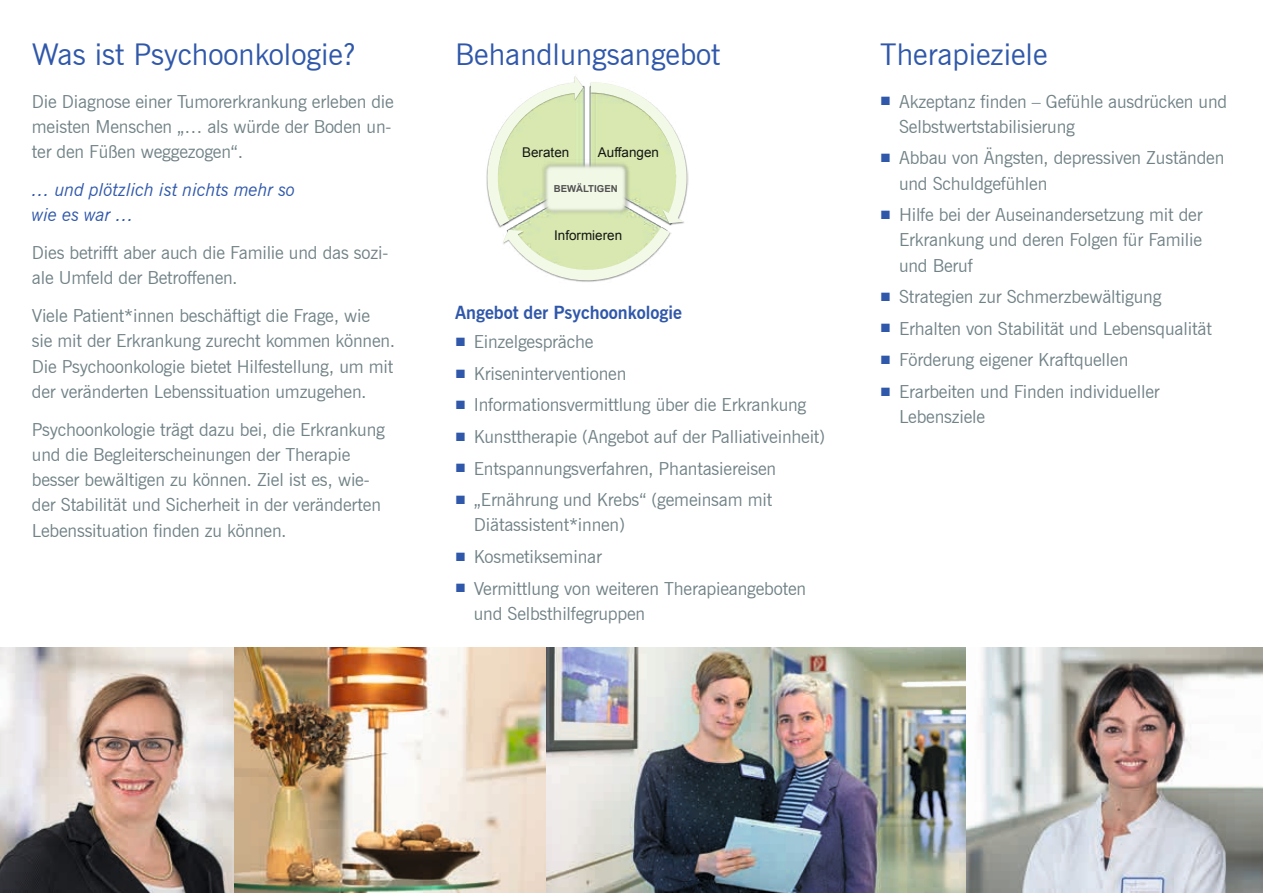
<style>
.page{position:relative;width:1263px;height:893px;background:#fff}
.page>*{position:absolute;margin:0;border:0;box-sizing:border-box;transform-origin:0 0}
.t1{font:30px "News Gothic BT";color:#3058aa}
.t2{font:18px/25.2px "News Gothic BT";letter-spacing:-.01em;color:#718287}
.t3{font:italic 18px/25.2px "News Gothic BT";letter-spacing:-.01em;color:#3058aa}
.t4{font:700 18px "News Gothic BT";color:#3058aa}
.t5{font:13.5px "Arial";color:#131413}
.t6{font:700 9.6px "Arial";color:#515151}
.s1{font-family:"Arial";color:#3058aa}
</style>
<div class="page">
<svg style="left:486px;top:76px;width:202px;height:206px"></svg>
<img style="left:538px;top:159px;width:95px;height:59px">
<img style="left:541px;top:162px;width:89px;height:52px">
<img style="left:546px;top:647px;width:420px;height:246px">
<img style="left:0;top:647px;width:546px;height:246px">
<img style="left:966px;top:647px;width:297px;height:246px">
<h1 class="t1" style="left:32px;top:37px;width:326px">Was ist Psychoonkologie?</h1>
<p class="t2" style="left:32px;top:88px;width:363px">Die Diagnose einer Tumorerkrankung erleben die meisten Menschen „… als würde der Boden un&shy;ter den Füßen weggezogen“.</p>
<p class="t3" style="left:32px;top:177px;width:265px">… und plötzlich ist nichts mehr so wie es war …</p>
<p class="t2" style="left:32px;top:240px;width:358px">Dies betrifft aber auch die Familie und das sozi&shy;ale Umfeld der Betroffenen.</p>
<p class="t2" style="left:32px;top:303px;width:365px">Viele Patient*innen beschäftigt die Frage, wie sie mit der Erkrankung zurecht kommen können.<br>Die Psychoonkologie bietet Hilfestellung, um mit der veränderten Lebenssituation umzugehen.</p>
<p class="t2" style="left:32px;top:417px;width:354px">Psychoonkologie trägt dazu bei, die Erkrankung und die Begleiterscheinungen der Therapie besser bewältigen zu können. Ziel ist es, wie&shy;der Stabilität und Sicherheit in der veränderten Lebenssituation finden zu können.</p>
<h1 class="t1" style="left:455px;top:37px;width:267px">Behandlungsangebot</h1>
<p class="t5" style="left:598px;top:144px;width:63px">Auffangen</p>
<p class="t5" style="left:522px;top:144px;width:49px">Beraten</p>
<p class="t6" style="left:554px;top:182px;width:65px">BEWÄLTIGEN</p>
<p class="t5" style="left:554px;top:227px;width:69px">Informieren</p>
<p class="t4" style="left:455px;top:302px;width:229px">Angebot der Psychoonkologie</p>
<p class="t2" style="left:455px;top:329px;width:140px"><span class="s1">■</span> Einzelgespräche</p>
<p class="t2" style="left:455px;top:361px;width:173px"><span class="s1">■</span> Kriseninterventionen</p>
<p class="t2" style="left:455px;top:392px;width:353px"><span class="s1">■</span> Informationsvermittlung über die Erkrankung</p>
<p class="t2" style="left:455px;top:424px;width:372px"><span class="s1">■</span> Kunsttherapie (Angebot auf der Palliativeinheit)</p>
<p class="t2" style="left:455px;top:455px;width:323px"><span class="s1">■</span> Entspannungsverfahren, Phantasiereisen</p>
<p class="t2" style="left:474px;top:487px;width:300px;text-indent:-19px"><span class="s1">■</span> „Ernährung und Krebs“ (gemeinsam mit<br>Diätassistent*innen)</p>
<p class="t2" style="left:455px;top:544px;width:148px"><span class="s1">■</span> Kosmetikseminar</p>
<p class="t2" style="left:474px;top:575px;width:334px;text-indent:-19px"><span class="s1">■</span> Vermittlung von weiteren Therapieangeboten und Selbsthilfegruppen</p>
<h1 class="t1" style="left:880px;top:37px;width:169px">Therapieziele</h1>
<p class="t2" style="left:899px;top:88px;width:330px;text-indent:-19px"><span class="s1">■</span> Akzeptanz finden – Gefühle ausdrücken und<br>Selbstwertstabilisierung</p>
<p class="t2" style="left:899px;top:145px;width:327px;text-indent:-19px"><span class="s1">■</span> Abbau von Ängsten, depressiven Zuständen und Schuldgefühlen</p>
<p class="t2" style="left:899px;top:202px;width:305px;text-align:justify;text-indent:-19px"><span class="s1">■</span> Hilfe bei der Auseinandersetzung mit der Erkrankung und deren Folgen für Familie und Beruf</p>
<p class="t2" style="left:880px;top:284px;width:283px"><span class="s1">■</span> Strategien zur Schmerzbewältigung</p>
<p class="t2" style="left:880px;top:316px;width:333px"><span class="s1">■</span> Erhalten von Stabilität und Lebensqualität</p>
<p class="t2" style="left:880px;top:347px;width:250px"><span class="s1">■</span> Förderung eigener Kraftquellen</p>
<p class="t2" style="left:899px;top:379px;width:262px;text-indent:-19px"><span class="s1">■</span> Erarbeiten und Finden individueller<br>Lebensziele</p>
</div>
